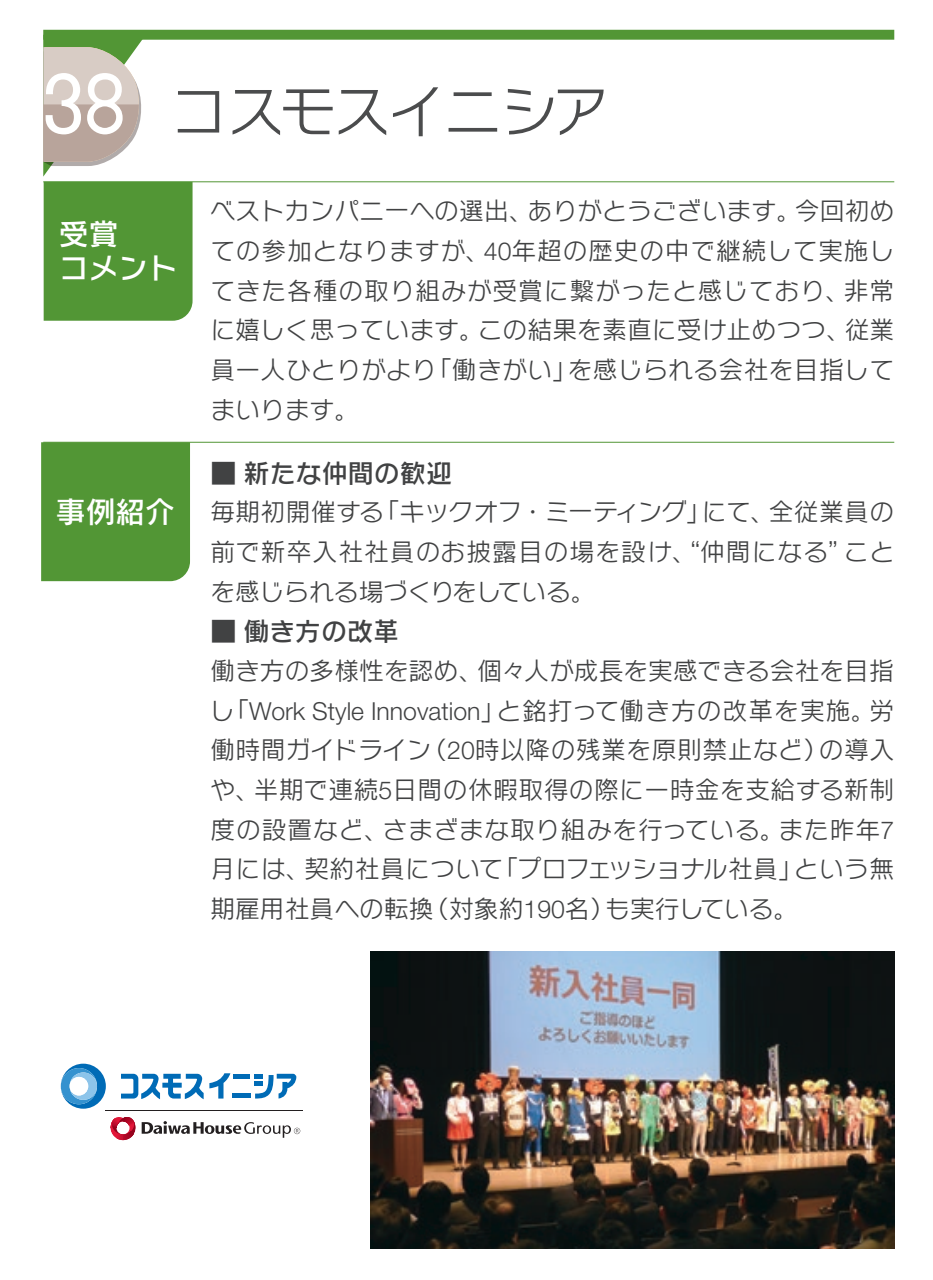
<style>
.page{position:relative;width:933px;height:1280px;background:#fff}
.page>*{position:absolute;margin:0;border:0;box-sizing:border-box;transform-origin:0 0}
.t1{font:57.05px "Rodin NTLG Pro M";letter-spacing:-.03em;color:#4b4c4d}
.t2{font:29.75px/34.6px "Rodin NTLG Pro DB";color:#fff}
.t3{font:25.9px "Rodin NTLG Pro DB";color:#414243}
.t4{font:24.85px/39.6px "Rodin NTLG Pro M";letter-spacing:.015em;color:#414243;text-align:justify}
.s1{font-family:"Memphis";font-weight:500;font-size:83.3px;color:#fff}
.s2{font-family:"Helvetica Neue LT Std";font-weight:300}
</style>
<div class="page">
<img style="left:371px;top:951px;width:523px;height:297px">
<svg style="left:61px;top:1064px;width:45px;height:45px"></svg>
<div style="left:70px;top:1077px;width:18px;height:18px;background:#fff;border-radius:50%"></div>
<div style="left:233px;top:1074px;width:17px;height:5px;background:#006bb6"></div>
<div style="left:232px;top:1093px;width:19px;height:5px;background:#006bb6"></div>
<div style="left:254px;top:1074px;width:9px;height:5px;background:#006bb6"></div>
<div style="left:254px;top:1081px;width:9px;height:5px;background:#006bb6"></div>
<svg style="left:121px;top:1073px;width:109px;height:26px"></svg>
<svg style="left:255px;top:1074px;width:41px;height:24px"></svg>
<hr style="left:105px;top:1110px;width:198px;height:1px;background:#231f20">
<svg style="left:110px;top:1117px;width:26px;height:23px"></svg>
<svg style="left:142px;top:1121px;width:158px;height:17px"></svg>
<div style="left:43px;top:30px;width:851px;height:10px;background:#529635"></div>
<svg style="left:43px;top:35px;width:149px;height:286px"></svg>
<hr style="left:43px;top:181px;width:851px;height:1px;background:#529635">
<div style="left:41px;top:442px;width:149px;height:139px;background:#529635"></div>
<hr style="left:43px;top:442px;width:851px;height:1px;background:#529635">
<h1 class="t1" style="left:42px;top:74px;width:567px"><span class="s1">38</span> コスモスイニシア</h1>
<p class="t2" style="left:59px;top:215px;width:121px">受賞<br>コメント</p>
<p class="t2" style="left:56px;top:493px;width:121px">事例紹介</p>
<p class="t4" style="left:210px;top:190px;width:685px">ベストカンパニーへの選出、ありがとうございます。今回初めての参加となりますが、<span class="s2">40</span>年超の歴史の中で継続して実施してきた各種の取り組みが受賞に繋がったと感じており、非常に嬉しく思っています。この結果を素直に受け止めつつ、従業員一人ひとりがより「働きがい」を感じられる会社を目指してまいります。</p>
<p class="t3" style="left:210px;top:456px;width:243px">■ 新たな仲間の歓迎</p>
<p class="t4" style="left:210px;top:491px;width:685px">毎期初開催する「キックオフ・ミーティング」にて、全従業員の前で新卒入社社員のお披露目の場を設け、“仲間になる”ことを感じられる場づくりをしている。</p>
<p class="t3" style="left:210px;top:614px;width:190px">■ 働き方の改革</p>
<p class="t4" style="left:210px;top:650px;width:686px">働き方の多様性を認め、個々人が成長を実感できる会社を目指し「<span class="s2">Work Style Innovation</span>」と銘打って働き方の改革を実施。労働時間ガイドライン（<span class="s2">20</span>時以降の残業を原則禁止など）の導入や、半期で連続<span class="s2">5</span>日間の休暇取得の際に一時金を支給する新制度の設置など、さまざまな取り組みを行っている。また昨年<span class="s2">7</span>月には、契約社員について「プロフェッショナル社員」という無期雇用社員への転換（対象約<span class="s2">190</span>名）も実行している。</p>
</div>
